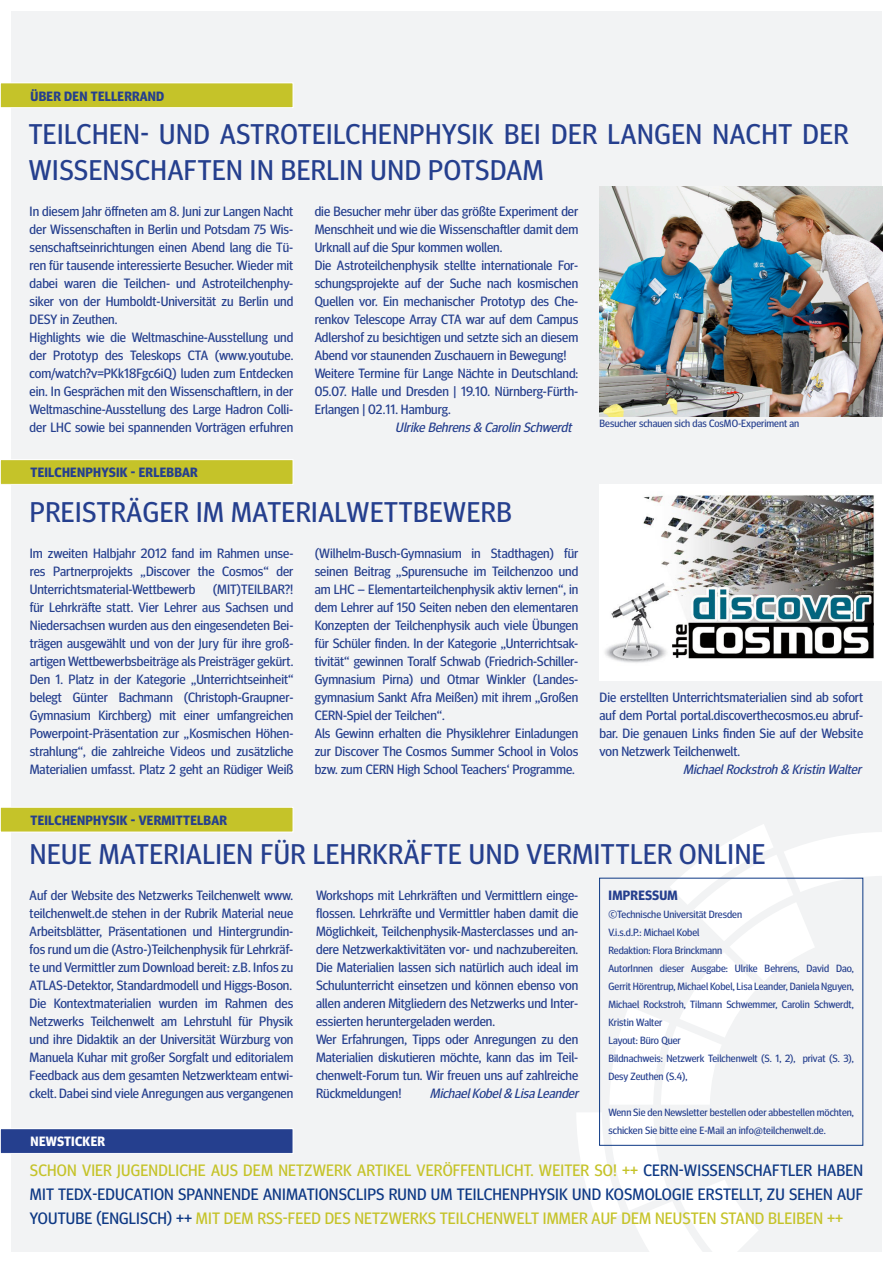
<style>
.page{position:relative;width:893px;height:1263px;background:#fff}
.page>*{position:absolute;margin:0;border:0;box-sizing:border-box;transform-origin:0 0}
.t1{font:28.5px/36px "Meta Head OT";letter-spacing:.02em;color:#253f8e}
.t2{font:16.5px/24px "Meta Head OT";letter-spacing:.01em;color:#c5c329;text-align:justify}
.t3{font:13.5px/18px "Meta Head OT";color:#253f8e;text-align:justify}
.t4{font:italic 13.5px "Meta Head OT";color:#253f8e}
.t5{font:700 13.5px "Meta Head OT";letter-spacing:.02em;color:#253f8e}
.t6{font:700 13.5px "Meta Head OT";letter-spacing:.02em;color:#fff}
.t7{font:10.5px/18px "Meta Head OT";color:#253f8e}
.s1{color:#0d3884}
</style>
<div class="page">
<div style="left:11px;top:11px;width:871px;height:1240px;background:#f2f3f4"></div>
<svg style="left:609px;top:824px;width:273px;height:281px"></svg>
<svg style="left:576px;top:1113px;width:183px;height:139px"></svg>
<div style="left:0;top:1129px;width:293px;height:24px;background:#253f8e"></div>
<div style="left:0;top:1128px;width:293px;height:26px;border:1px solid #fff"></div>
<div style="left:0;top:83px;width:293px;height:25px;background:#c5c329"></div>
<div style="left:0;top:82px;width:293px;height:26px;border:1px solid #fff"></div>
<div style="left:599px;top:878px;width:264px;height:268px;border:1px solid #0d3884"></div>
<img style="left:600px;top:187px;width:282px;height:229px">
<div style="left:0;top:460px;width:293px;height:24px;background:#c5c329"></div>
<div style="left:0;top:459px;width:293px;height:26px;border:1px solid #fff"></div>
<div style="left:0;top:807px;width:293px;height:25px;background:#c5c329"></div>
<div style="left:0;top:807px;width:293px;height:25px;border:1px solid #fff"></div>
<img style="left:600px;top:484px;width:282px;height:196px">
<p class="t5" style="left:31px;top:88px;width:135px">ÜBER DEN TELLERRAND</p>
<p class="t1" style="left:29px;top:116px;width:821px">TEILCHEN- UND ASTROTEILCHENPHYSIK BEI DER LANGEN NACHT DER<br>WISSENSCHAFTEN IN BERLIN UND POTSDAM</p>
<p class="t3" style="left:315px;top:202px;width:265px">die Besucher mehr über das größte Experiment der Menschheit und wie die Wissenschaftler damit dem Urknall auf die Spur kommen wollen.</p>
<p class="t3" style="left:315px;top:256px;width:265px">Die Astroteilchenphysik stellte internationale For&shy;schungsprojekte auf der Suche nach kosmischen Quellen vor. Ein mechanischer Prototyp des Che&shy;renkov Telescope Array CTA war auf dem Campus Adlershof zu besichtigen und setzte sich an diesem Abend vor staunenden Zuschauern in Bewegung!</p>
<p class="t3" style="left:315px;top:364px;width:265px">Weitere Termine für Lange Nächte in Deutschland:<br>05.07. Halle und Dresden | 19.10. Nürnberg-Fürth-Erlangen | 02.11. Hamburg.</p>
<p class="t4" style="left:395px;top:419px;width:181px">Ulrike Behrens&amp; Carolin Schwerdt</p>
<p class="t3" style="left:30px;top:202px;width:265px">In diesem Jahr öffneten am 8. Juni zur Langen Nacht der Wissenschaften in Berlin und Potsdam 75 Wis&shy;senschaftseinrichtungen einen Abend lang die Tü&shy;ren für tausende interessierte Besucher. Wieder mit dabei waren die Teilchen- und Astroteilchenphy&shy;siker von der Humboldt-Universität zu Berlin und DESY in Zeuthen.</p>
<p class="t3" style="left:30px;top:328px;width:265px">Highlights wie die Weltmaschine-Ausstellung und der Prototyp des Teleskops CTA (www.youtube. com/watch?v=PKk18Fgc6iQ) luden zum Entdecken ein. In Gesprächen mit den Wissenschaftlern, in der Weltmaschine-Ausstellung des Large Hadron Colli&shy;der LHC sowie bei spannenden Vorträgen erfuhren</p>
<p class="t7" style="left:600px;top:414px;width:201px">Besucher schauen sich das CosMO-Experiment an</p>
<p class="t5" style="left:31px;top:465px;width:169px">TEILCHENPHYSIK - ERLEBBAR</p>
<p class="t1" style="left:30px;top:494px;width:483px">PREISTRÄGER IM MATERIALWETTBEWERB</p>
<p class="t3" style="left:30px;top:544px;width:265px">Im zweiten Halbjahr 2012 fand im Rahmen unse&shy;res Partnerprojekts „Discover the Cosmos“ der Unterrichtsmaterial-Wettbewerb</p>
<p class="t3" style="left:30px;top:580px;width:265px;text-indent:183px">(MIT)TEILBAR?! für Lehrkräfte statt. Vier Lehrer aus Sachsen und Niedersachsen wurden aus den eingesendeten Bei&shy;trägen ausgewählt und von der Jury für ihre groß&shy;artigen Wettbewerbsbeiträge als Preisträger gekürt.</p>
<p class="t3" style="left:30px;top:670px;width:265px">Den 1. Platz in der Kategorie „Unterrichtseinheit“ belegt Günter Bachmann (Christoph-Graupner-Gymnasium Kirchberg) mit einer umfangreichen Powerpoint-Präsentation zur „Kosmischen Höhen&shy;strahlung“, die zahlreiche Videos und zusätzliche Materialien umfasst. Platz 2 geht an Rüdiger Weiß</p>
<p class="t5" style="left:31px;top:812px;width:198px">TEILCHENPHYSIK - VERMITTELBAR</p>
<p class="t3" style="left:315px;top:544px;width:265px">(Wilhelm-Busch-Gymnasium in Stadthagen) für seinen Beitrag „Spurensuche im Teilchenzoo und am LHC – Elementarteilchenphysik aktiv lernen“, in dem Lehrer auf 150 Seiten neben den elementaren Konzepten der Teilchenphysik auch viele Übungen für Schüler finden. In der Kategorie „Unterrichtsak&shy;tivität“ gewinnen Toralf Schwab (Friedrich-Schiller-Gymnasium Pirna) und Otmar Winkler (Landes&shy;gymnasium Sankt Afra Meißen) mit ihrem „Großen CERN-Spiel der Teilchen“.</p>
<p class="t3" style="left:315px;top:724px;width:265px">Als Gewinn erhalten die Physiklehrer Einladungen zur Discover The Cosmos Summer School in Volos bzw. zum CERN High School Teachers‘ Programme.</p>
<p class="t3" style="left:600px;top:688px;width:265px">Die erstellten Unterrichtsmaterialien sind ab sofort auf dem Portal portal.discoverthecosmos.eu abruf&shy;bar. Die genauen Links finden Sie auf der Website von Netzwerk Teilchenwelt.</p>
<p class="t4" style="left:683px;top:761px;width:183px">MichaelRockstroh &amp; Kristin Walter</p>
<p class="t1" style="left:30px;top:836px;width:737px">NEUE MATERIALIEN FÜR LEHRKRÄFTE UND VERMITTLER ONLINE</p>
<p class="t3" style="left:30px;top:886px;width:265px">Auf der Website des Netzwerks Teilchenwelt www. teilchenwelt.de stehen in der Rubrik Material neue Arbeitsblätter, Präsentationen und Hintergrundin&shy;fos rund um die (Astro-)Teilchenphysik für Lehrkräf&shy;te und Vermittler zum Download bereit: z.B. Infos zu ATLAS-Detektor, Standardmodell und Higgs-Boson.</p>
<p class="t3" style="left:30px;top:994px;width:265px">Die Kontextmaterialien wurden im Rahmen des Netzwerks Teilchenwelt am Lehrstuhl für Physik und ihre Didaktik an der Universität Würzburg von Manuela Kuhar mit großer Sorgfalt und editorialem Feedback aus dem gesamten Netzwerkteam entwi&shy;ckelt. Dabei sind viele Anregungen aus vergangenen</p>
<p class="t6" style="left:31px;top:1134px;width:76px">NEWSTICKER</p>
<p class="t3" style="left:316px;top:886px;width:264px">Workshops mit Lehrkräften und Vermittlern einge&shy;flossen. Lehrkräfte und Vermittler haben damit die Möglichkeit, Teilchenphysik-Masterclasses und an&shy;dere Netzwerkaktivitäten vor- und nachzubereiten.<br>Die Materialien lassen sich natürlich auch ideal im Schulunterricht einsetzen und können ebenso von allen anderen Mitgliedern des Netzwerks und Inter&shy;essierten heruntergeladen werden.</p>
<p class="t3" style="left:316px;top:1030px;width:264px">Wer Erfahrungen, Tipps oder Anregungen zu den Materialien diskutieren möchte, kann das im Teil&shy;chenwelt-Forum tun. Wir freuen uns auf zahlreiche Rückmeldungen!</p>
<p class="t4" style="left:430px;top:1085px;width:153px">MichaelKobel&amp; Lisa Leander</p>
<p class="t5" style="left:608px;top:887px;width:71px">IMPRESSUM</p>
<p class="t7" style="left:608px;top:905px;width:135px">©Technische Universität Dresden</p>
<p class="t7" style="left:608px;top:923px;width:93px">V.i.s.d.P.: Michael Kobel</p>
<p class="t7" style="left:608px;top:941px;width:115px">Redaktion: Flora Brinckmann</p>
<p class="t7" style="left:608px;top:959px;width:247px;text-align:justify">AutorInnen dieser Ausgabe: Ulrike Behrens, David Dao, Gerrit Hörentrup, Michael Kobel, Lisa Leander, Daniela Nguyen, Michael Rockstroh, Tilmann Schwemmer, Carolin Schwerdt, Kristin Walter</p>
<p class="t7" style="left:608px;top:1031px;width:74px">Layout: Büro Quer</p>
<p class="t7" style="left:608px;top:1049px;width:247px">Bildnachweis: Netzwerk Teilchenwelt (S. 1, 2), privat (S. 3),<br>Desy Zeuthen (S.4),</p>
<p class="t7" style="left:608px;top:1103px;width:247px">Wenn Sie den Newsletter bestellen oder abbestellen möchten, schicken Sie bitte eine E-Mail an info@teilchenwelt.de.</p>
<p class="t2" style="left:30px;top:1158px;width:835px">SCHON VIER JUGENDLICHE AUS DEM NETZWERK ARTIKEL VERÖFFENTLICHT. WEITER SO! ++ <span class="s1">CERN-WISSENSCHAFTLER HABEN MIT TEDX-EDUCATION SPANNENDE ANIMATIONSCLIPS RUND UM TEILCHENPHYSIK UND KOSMOLOGIE ERSTELLT, ZU SEHEN AUF YOUTUBE (ENGLISCH) ++</span> MIT DEM RSS-FEED DES NETZWERKS TEILCHENWELT IMMER AUF DEM NEUSTEN STAND BLEIBEN ++</p>
</div>
